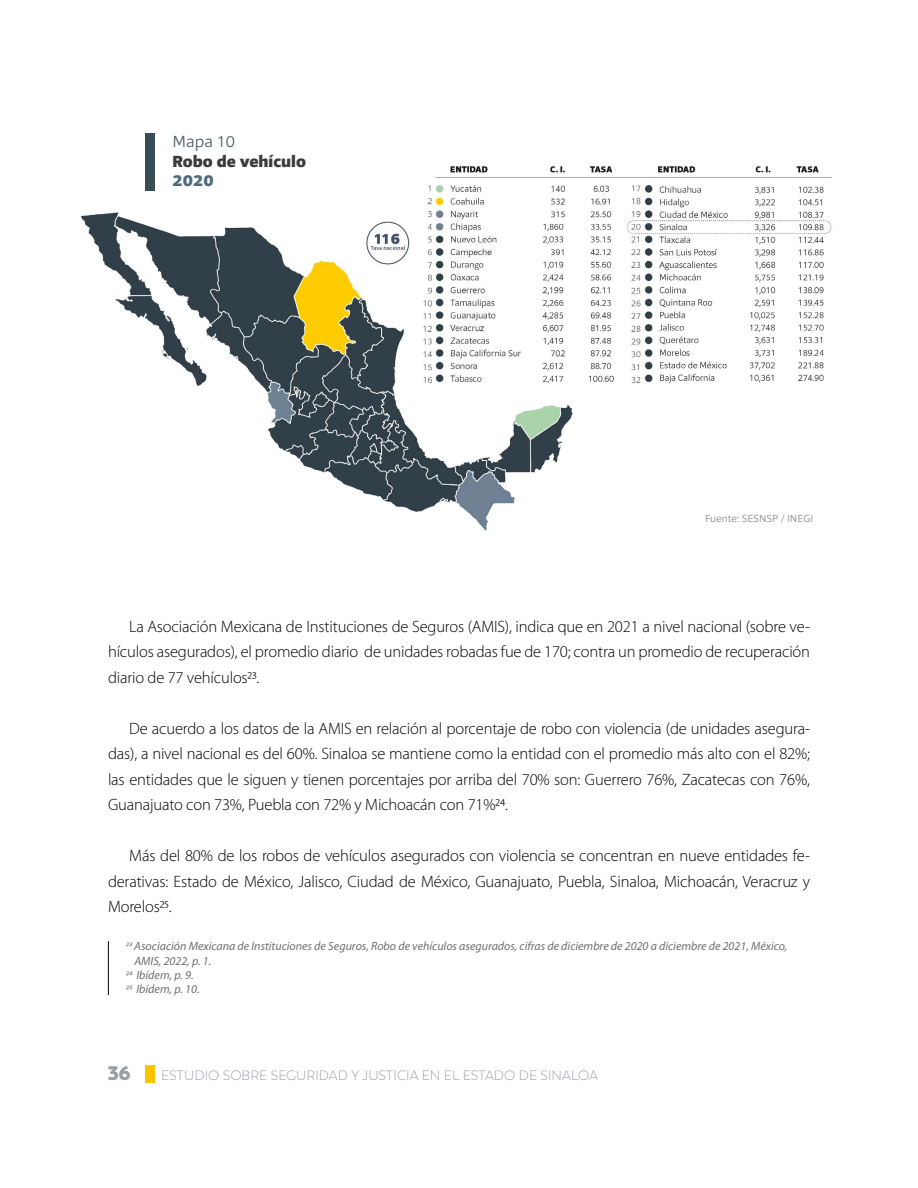
<style>
.page{position:relative;width:918px;height:1188px;background:#fff}
.page>*{position:absolute;margin:0;border:0;box-sizing:border-box;transform-origin:0 0}
.t1{font:800 19.5px "Trenda";color:#989ea8}
.t2{font:300 16.5px/25.5px "Myriad Pro";letter-spacing:-.01em;color:#000;text-align:justify}
.t3{font:900 16.5px "Foro Sans";color:#3c3c3b}
.t4{font:300 16.5px "Foro Sans";color:#485a62}
.t5{font:900 16.5px "Foro Sans";color:#506c7b}
.t6{font:300 13.5px "Trenda";color:#989ea8}
.t7{font:italic 12px/14.4px "Myriad Pro";color:#706f6f}
.t8{font:300 10.5px "Foro Sans";color:#878787}
.s1{font-family:"Calibri";font-weight:300}
</style>
<div class="page">
<div style="left:145px;top:1065px;width:9px;height:18px;background:#fbc400"></div>
<img style="left:80px;top:147px;width:752px;height:384px">
<div style="left:145px;top:133px;width:9px;height:58px;background:#384d56"></div>
<hr style="left:108px;top:941px;width:1px;height:54px;background:#000">
<p class="t4" style="left:173px;top:131px;width:64px">Mapa 10</p>
<p class="t3" style="left:173px;top:150px;width:135px">Robo de vehículo</p>
<p class="t5" style="left:173px;top:170px;width:42px">2020</p>
<p class="t8" style="left:705px;top:511px;width:110px">Fuente: SESNSP / INEGI</p>
<p class="t2" style="left:108px;top:613px;width:704px;text-indent:21px">La Asociación Mexicana de Instituciones de Seguros (AMIS), indica que en 2021 a nivel nacional (sobre ve&shy;hículos asegurados), el promedio diario de unidades robadas fue de 170; contra un promedio de recuperación diario de 77 vehículos23.</p>
<p class="t2" style="left:108px;top:715px;width:704px;text-indent:21px">De acuerdo a los datos de la AMIS en relación al porcentaje de robo con violencia (de unidades asegura&shy;das), a nivel nacional es del 60%. Sinaloa se mantiene como la entidad con el promedio más alto con el 82%; las entidades que le siguen y tienen porcentajes por arriba del 70% son: Guerrero 76%, Zacatecas con 76%, Guanajuato con 73%, Puebla con 72% y Michoacán con 71%24.</p>
<p class="t2" style="left:108px;top:843px;width:704px;text-indent:21px">Más del 80% de los robos de vehículos asegurados con violencia se concentran en nueve entidades fe&shy;derativas: Estado de México, Jalisco, Ciudad de México, Guanajuato, Puebla, Sinaloa, Michoacán, Veracruz y Morelos25.</p>
<p class="t7" style="left:134px;top:939px;width:655px;text-indent:-9px"><span class="s1">23</span> Asociación Mexicana de Instituciones de Seguros, Robo de vehículos asegurados, cifras de diciembre de 2020 a diciembre de 2021, México,<br>AMIS, 2022, p. 1.</p>
<p class="t7" style="left:125px;top:968px;width:70px"><span class="s1">24</span> Ibídem, p. 9.</p>
<p class="t7" style="left:125px;top:982px;width:76px"><span class="s1">25</span> Ibídem, p. 10.</p>
<p class="t1" style="left:108px;top:1061px;width:24px">36</p>
<p class="t6" style="left:161px;top:1067px;width:438px">ESTUDIO SOBRE SEGURIDAD Y JUSTICIA EN EL ESTADO DE SINALOA</p>
</div>
